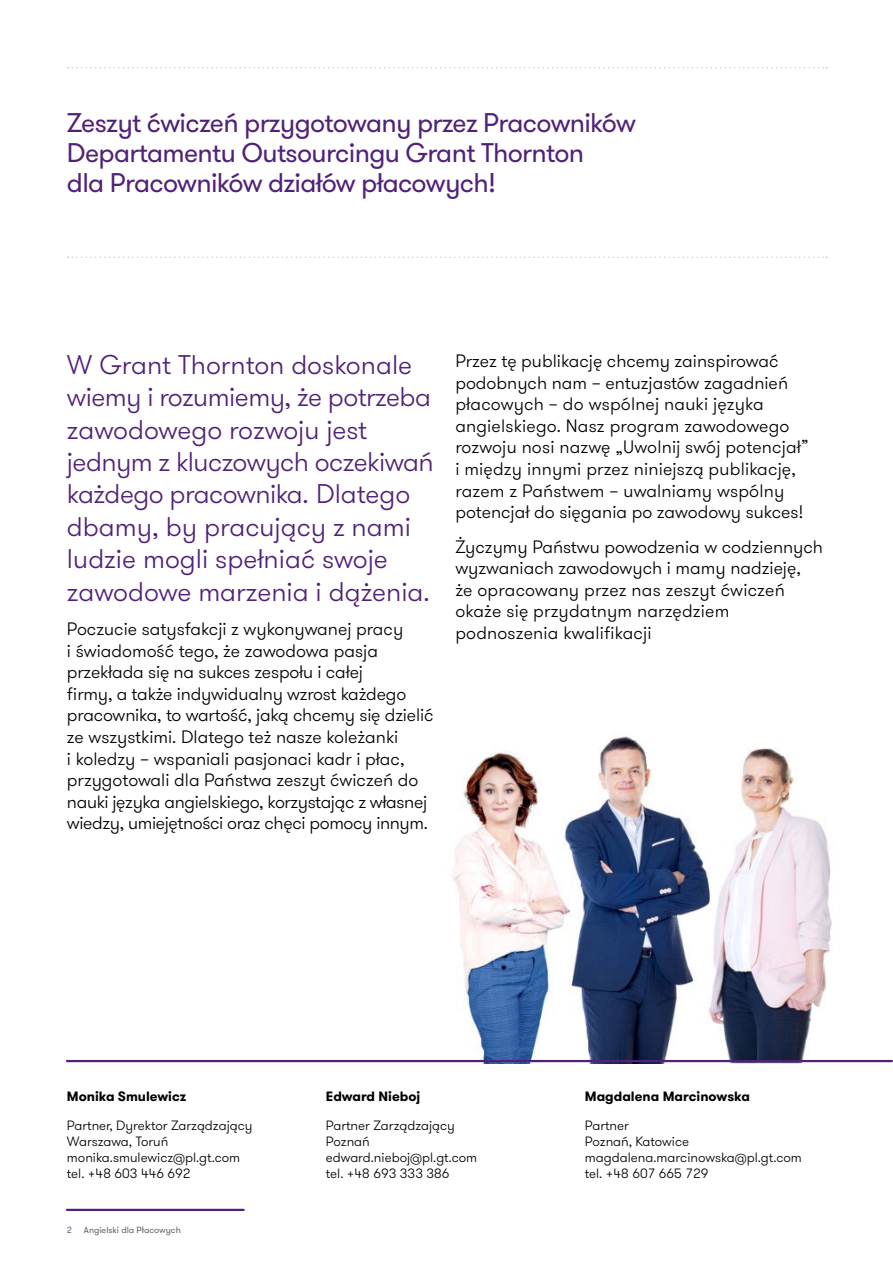
<style>
.page{position:relative;width:893px;height:1263px;background:#fff}
.page>*{position:absolute;margin:0;border:0;box-sizing:border-box;transform-origin:0 0}
.t1{font:300 27px/32.4px "GT Walsheim Pro";letter-spacing:-.005em;color:#512178}
.t2{font:27px/30px "GT Walsheim Pro";letter-spacing:-.025em;color:#512178}
.t3{font:300 18px/21.6px "GT Walsheim Pro";color:#000}
.t4{font:300 13.5px/16.2px "GT Walsheim Pro";color:#000}
.t5{font:700 13.5px "GT Walsheim Pro";color:#000}
.t6{font:9px "GT Walsheim Pro";color:#646363}
.t7{font:9px "GT Walsheim Pro";color:#754e93}
</style>
<div class="page">
<svg style="left:68px;top:256px;width:759px;height:2px"></svg>
<svg style="left:68px;top:67px;width:759px;height:1px"></svg>
<img style="left:427px;top:736px;width:426px;height:327px">
<hr style="left:67px;top:1209px;width:177px;height:2px;background:#512178">
<hr style="left:67px;top:1060px;width:825px;height:2px;background:#512178">
<h1 class="t2" style="left:67px;top:109px;width:570px">Zeszyt ćwiczeń przygotowany przez Pracowników<br>Departamentu Outsourcingu Grant Thornton<br>dla Pracowników działów płacowych!</h1>
<h1 class="t1" style="left:67px;top:349px;width:368px">W Grant Thornton doskonale wiemy i rozumiemy, że potrzeba zawodowego rozwoju jest jednym z kluczowych oczekiwań każdego pracownika. Dlatego dbamy, by pracujący z nami ludzie mogli spełniać swoje zawodowe marzenia i dążenia.</h1>
<p class="t3" style="left:67px;top:618px;width:368px">Poczucie satysfakcji z wykonywanej pracy<br>i świadomość tego, że zawodowa pasja przekłada się na sukces zespołu i całej<br>firmy, a także indywidualny wzrost każdego pracownika, to wartość, jaką chcemy się dzielić ze wszystkimi. Dlatego też nasze koleżanki<br>i koledzy – wspaniali pasjonaci kadr i płac, przygotowali dla Państwa zeszyt ćwiczeń do nauki języka angielskiego, korzystając z własnej wiedzy, umiejętności oraz chęci pomocy innym.</p>
<p class="t3" style="left:455px;top:350px;width:355px">Przez tę publikację chcemy zainspirować podobnych nam – entuzjastów zagadnień płacowych – do wspólnej nauki języka angielskiego. Nasz program zawodowego rozwoju nosi nazwę „Uwolnij swój potencjał” i między innymi przez niniejszą publikację, razem z Państwem – uwalniamy wspólny potencjał do sięgania po zawodowy sukces!</p>
<p class="t3" style="left:455px;top:536px;width:369px">Życzymy Państwu powodzenia w codziennych wyzwaniach zawodowych i mamy nadzieję,<br>że opracowany przez nas zeszyt ćwiczeń okaże się przydatnym narzędziem podnoszenia kwalifikacji</p>
<p class="t5" style="left:67px;top:1087px;width:121px">Monika Smulewicz</p>
<p class="t4" style="left:67px;top:1117px;width:187px">Partner, Dyrektor Zarządzający<br>Warszawa, Toruń monika.smulewicz@pl.gt.com tel. +48 603 446 692</p>
<p class="t7" style="left:67px;top:1224px;width:7px">2</p>
<p class="t6" style="left:84px;top:1224px;width:98px">Angielski dla Płacowych</p>
<p class="t5" style="left:326px;top:1087px;width:96px">Edward Nieboj</p>
<p class="t4" style="left:326px;top:1117px;width:153px">Partner Zarządzający<br>Poznań edward.nieboj@pl.gt.com tel. +48 693 333 386</p>
<p class="t5" style="left:585px;top:1087px;width:167px">Magdalena Marcinowska</p>
<p class="t4" style="left:585px;top:1117px;width:219px">Partner<br>Poznań, Katowice magdalena.marcinowska@pl.gt.com tel. +48 607 665 729</p>
</div>
